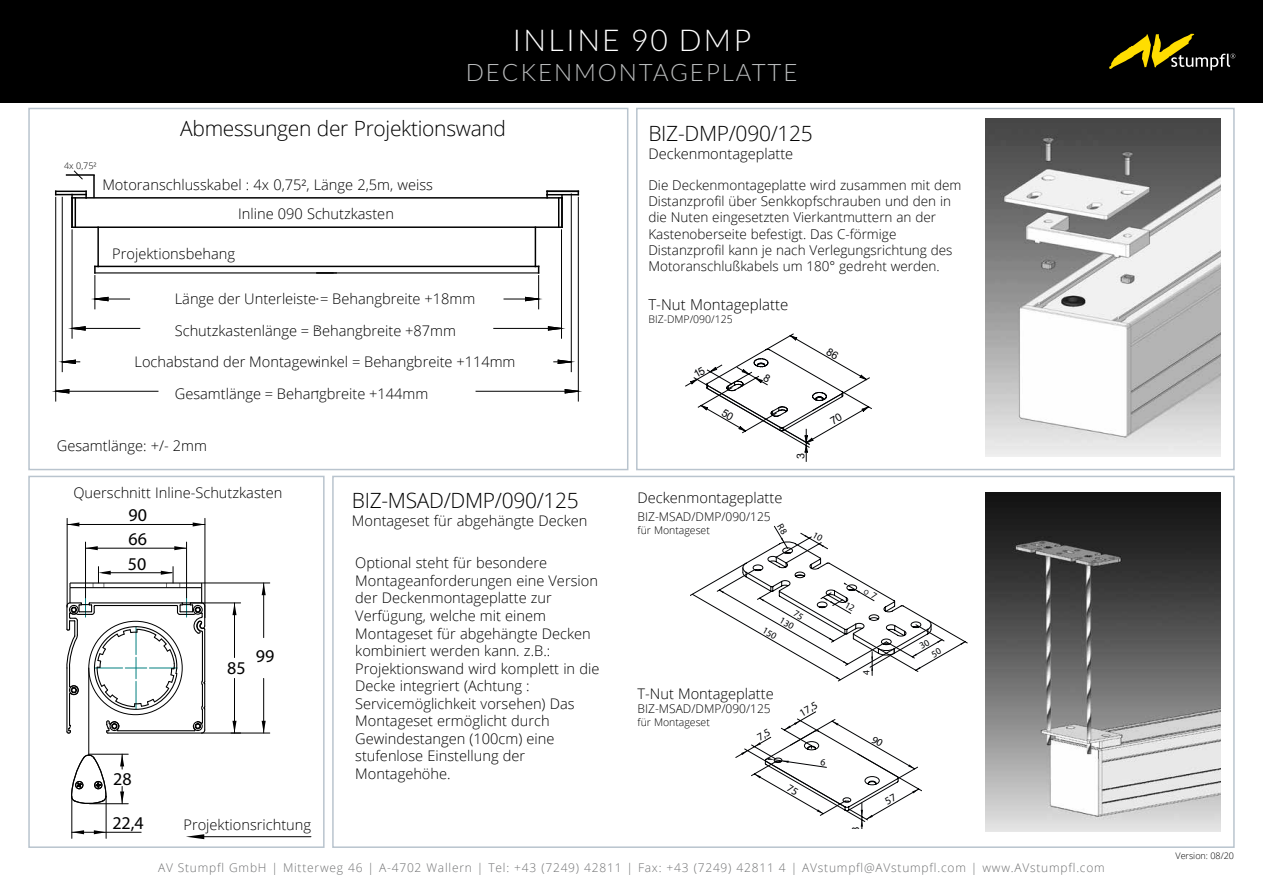
<style>
.page{position:relative;width:1263px;height:893px;background:#fff}
.page>*{position:absolute;margin:0;border:0;box-sizing:border-box;transform-origin:0 0}
.t1{font:300 30px "Lato";letter-spacing:.075em;color:#fff}
.t2{font:300 24px "Lato";letter-spacing:.075em;color:#bbbdbe}
.t3{font:300 21px "Open Sans";letter-spacing:-.015em;color:#000}
.t4{font:18px/23.7px "Myriad Pro";color:#000}
.t5{font:300 15px "Open Sans";color:#000}
.t6{font:300 14.55px/17.5px "Open Sans";color:#000}
.t7{font:300 13.5px/16.2px "Open Sans";color:#000}
.t8{font:300 12px "Open Sans";letter-spacing:.065em;color:#707172}
.t9{font:300 12px "Open Sans";color:#000}
.t10{font:10.8px "Myriad Pro";color:#000204}
.t11{font:10.8px "Arial";color:#000204}
.t12{font:300 10.5px "Open Sans";color:#000}
.t13{font:300 10.05px "Open Sans";color:#000}
.t14{font:9.45px/13px "Myriad Pro";color:#000204}
.t15{font:300 9px "Open Sans";color:#000}
</style>
<div class="page">
<div style="left:0;top:0;width:1263px;height:103px;background:#000"></div>
<hr style="left:547px;top:194px;width:31px;height:1px;background:#000">
<hr style="left:72px;top:197px;width:490px;height:2px;background:#000">
<hr style="left:72px;top:226px;width:490px;height:2px;background:#000">
<hr style="left:97px;top:227px;width:2px;height:39px;background:#000">
<hr style="left:98px;top:266px;width:437px;height:1px;background:#000">
<hr style="left:535px;top:227px;width:1px;height:39px;background:#000">
<svg style="left:94px;top:266px;width:4px;height:7px"></svg>
<hr style="left:95px;top:272px;width:444px;height:1px;background:#000">
<svg style="left:535px;top:266px;width:4px;height:7px"></svg>
<hr style="left:95px;top:276px;width:1px;height:33px;background:#000">
<hr style="left:538px;top:276px;width:1px;height:33px;background:#000">
<hr style="left:95px;top:299px;width:35px;height:1px;background:#000">
<hr style="left:504px;top:299px;width:35px;height:1px;background:#000">
<svg style="left:94px;top:297px;width:15px;height:4px"></svg>
<svg style="left:525px;top:297px;width:14px;height:4px"></svg>
<hr style="left:72px;top:230px;width:1px;height:108px;background:#000">
<hr style="left:561px;top:230px;width:1px;height:108px;background:#000">
<hr style="left:72px;top:328px;width:68px;height:1px;background:#000">
<hr style="left:494px;top:328px;width:67px;height:1px;background:#000">
<svg style="left:71px;top:326px;width:15px;height:5px"></svg>
<svg style="left:548px;top:326px;width:13px;height:5px"></svg>
<hr style="left:62px;top:197px;width:1px;height:175px;background:#000">
<hr style="left:571px;top:194px;width:1px;height:178px;background:#000">
<svg style="left:61px;top:359px;width:19px;height:5px"></svg>
<svg style="left:554px;top:359px;width:18px;height:5px"></svg>
<svg style="left:317px;top:272px;width:19px;height:1px"></svg>
<hr style="left:578px;top:197px;width:1px;height:204px;background:#000">
<hr style="left:55px;top:197px;width:1px;height:204px;background:#000">
<hr style="left:476px;top:391px;width:102px;height:1px;background:#000">
<hr style="left:56px;top:391px;width:102px;height:1px;background:#000">
<svg style="left:564px;top:389px;width:15px;height:5px"></svg>
<svg style="left:55px;top:389px;width:15px;height:5px"></svg>
<hr style="left:56px;top:194px;width:30px;height:1px;background:#000">
<svg style="left:71px;top:195px;width:5px;height:32px"></svg>
<hr style="left:56px;top:191px;width:30px;height:1px;background:#000">
<hr style="left:547px;top:191px;width:31px;height:1px;background:#000">
<svg style="left:558px;top:195px;width:5px;height:32px"></svg>
<div style="left:636px;top:108px;width:599px;height:362px;border:2px solid #b9c4ce"></div>
<div style="left:28px;top:476px;width:297px;height:372px;border:2px solid #b9c4ce"></div>
<div style="left:28px;top:108px;width:600px;height:362px;border:2px solid #b9c4ce"></div>
<img style="left:985px;top:492px;width:236px;height:339px">
<svg style="left:232px;top:721px;width:5px;height:12px"></svg>
<svg style="left:232px;top:606px;width:5px;height:9px"></svg>
<hr style="left:202px;top:733px;width:39px;height:1px;background:#000">
<hr style="left:182px;top:603px;width:59px;height:1px;background:#000">
<hr style="left:234px;top:678px;width:1px;height:55px;background:#000">
<hr style="left:234px;top:603px;width:1px;height:55px;background:#000">
<svg style="left:70px;top:522px;width:9px;height:4px"></svg>
<svg style="left:193px;top:522px;width:12px;height:4px"></svg>
<hr style="left:67px;top:518px;width:1px;height:89px;background:#000">
<hr style="left:205px;top:518px;width:1px;height:100px;background:#000">
<hr style="left:67px;top:524px;width:138px;height:1px;background:#000">
<svg style="left:86px;top:546px;width:12px;height:4px"></svg>
<svg style="left:174px;top:546px;width:12px;height:4px"></svg>
<hr style="left:85px;top:542px;width:1px;height:56px;background:#000">
<hr style="left:186px;top:542px;width:1px;height:56px;background:#000">
<hr style="left:86px;top:548px;width:101px;height:1px;background:#000">
<svg style="left:71px;top:754px;width:36px;height:50px"></svg>
<div style="left:94px;top:781px;width:8px;height:8px;border:1px solid #000;border-radius:50%"></div>
<div style="left:75px;top:781px;width:8px;height:8px;border:1px solid #000;border-radius:50%"></div>
<svg style="left:73px;top:830px;width:11px;height:4px"></svg>
<svg style="left:94px;top:830px;width:12px;height:4px"></svg>
<hr style="left:72px;top:796px;width:1px;height:42px;background:#000">
<hr style="left:106px;top:796px;width:1px;height:42px;background:#000">
<hr style="left:72px;top:832px;width:69px;height:1px;background:#000">
<hr style="left:89px;top:803px;width:39px;height:1px;background:#000">
<hr style="left:89px;top:754px;width:39px;height:1px;background:#000">
<svg style="left:120px;top:786px;width:4px;height:18px"></svg>
<svg style="left:120px;top:754px;width:4px;height:15px"></svg>
<hr style="left:88px;top:668px;width:1px;height:87px;background:#000">
<svg style="left:262px;top:721px;width:4px;height:12px"></svg>
<svg style="left:262px;top:584px;width:4px;height:11px"></svg>
<hr style="left:231px;top:733px;width:39px;height:1px;background:#000">
<hr style="left:202px;top:583px;width:68px;height:1px;background:#000">
<hr style="left:263px;top:678px;width:1px;height:55px;background:#000">
<hr style="left:263px;top:583px;width:1px;height:55px;background:#000">
<svg style="left:66px;top:567px;width:140px;height:169px"></svg>
<hr style="left:103px;top:572px;width:69px;height:1px;background:#000">
<img style="left:985px;top:119px;width:236px;height:338px">
<div style="left:332px;top:476px;width:903px;height:372px;border:2px solid #b9c4ce"></div>
<hr style="left:93px;top:175px;width:2px;height:23px;background:#000">
<hr style="left:66px;top:174px;width:29px;height:2px;background:#000">
<svg style="left:73px;top:170px;width:10px;height:10px"></svg>
<svg style="left:186px;top:834px;width:18px;height:5px"></svg>
<hr style="left:198px;top:836px;width:113px;height:1px;background:#000">
<svg style="left:1109px;top:34px;width:126px;height:36px"></svg>
<svg style="left:685px;top:333px;width:187px;height:129px"></svg>
<svg style="left:690px;top:525px;width:277px;height:156px"></svg>
<svg style="left:736px;top:711px;width:186px;height:118px"></svg>
<h1 class="t1" style="left:512px;top:24px;width:240px">INLINE 90 DMP</h1>
<h2 class="t2" style="left:466px;top:59px;width:333px">DECKENMONTAGEPLATTE</h2>
<h3 class="t3" style="left:180px;top:114px;width:327px">Abmessungen der Projektionswand</h3>
<p class="t6" style="left:102px;top:176px;width:332px">Motoranschlusskabel : 4x 0,75², Länge 2,5m, weiss</p>
<p class="t15" style="left:64px;top:160px;width:34px">4x 0,75²</p>
<p class="t6" style="left:238px;top:205px;width:157px">Inline 090 Schutzkasten</p>
<p class="t6" style="left:112px;top:244px;width:124px">Projektionsbehang</p>
<p class="t6" style="left:175px;top:290px;width:302px">Länge der Unterleiste = Behangbreite +18mm</p>
<p class="t6" style="left:175px;top:321px;width:283px">Schutzkastenlänge = Behangbreite +87mm</p>
<p class="t6" style="left:135px;top:353px;width:382px">Lochabstand der Montagewinkel = Behangbreite +114mm</p>
<p class="t6" style="left:175px;top:384px;width:255px">Gesamtlänge = Behangbreite +144mm</p>
<p class="t6" style="left:57px;top:436px;width:152px">Gesamtlänge: +/- 2mm</p>
<p class="t6" style="left:73px;top:483px;width:210px">Querschnitt Inline-Schutzkasten</p>
<p class="t4" style="left:129px;top:503px;width:20px">90<br>66</p>
<p class="t4" style="left:128px;top:551px;width:20px">50</p>
<p class="t4" style="left:227px;top:656px;width:20px">85</p>
<p class="t4" style="left:256px;top:644px;width:20px">99</p>
<p class="t4" style="left:113px;top:767px;width:20px">28</p>
<p class="t4" style="left:112px;top:811px;width:33px">22,4</p>
<p class="t6" style="left:183px;top:815px;width:129px">Projektionsrichtung</p>
<h3 class="t3" style="left:352px;top:486px;width:228px">BIZ-MSAD/DMP/090/125</h3>
<p class="t6" style="left:352px;top:511px;width:237px">Montageset für abgehängte Decken</p>
<p class="t6" style="left:355px;top:554px;width:246px">Optional steht für besondere<br>Montageanforderungen eine Version der Deckenmontageplatte zur<br>Verfügung, welche mit einem<br>Montageset für abgehängte Decken kombiniert werden kann. z.B.:<br>Projektionswand wird komplett in die<br>Decke integriert (Achtung :<br>Servicemöglichkeit vorsehen) Das<br>Montageset ermöglicht durch<br>Gewindestangen (100cm) eine stufenlose Einstellung der<br>Montagehöhe.</p>
<h3 class="t3" style="left:648px;top:119px;width:166px">BIZ-DMP/090/125</h3>
<p class="t6" style="left:648px;top:144px;width:146px">Deckenmontageplatte</p>
<p class="t7" style="left:648px;top:177px;width:314px">Die Deckenmontageplatte wird zusammen mit dem Distanzprofil über Senkkopfschrauben und den in die Nuten eingesetzten Vierkantmuttern an der Kastenoberseite befestigt. Das C-förmige Distanzprofil kann je nach Verlegungsrichtung des Motoranschlußkabels um 180° gedreht werden.</p>
<p class="t5" style="left:648px;top:295px;width:141px">T-Nut Montageplatte</p>
<p class="t12" style="left:648px;top:312px;width:86px">BIZ-DMP/090/125</p>
<p class="t13" style="left:683px;top:304px;width:82px">BIZ-DMP/090/125</p>
<p class="t6" style="left:637px;top:489px;width:146px">Deckenmontageplatte</p>
<p class="t9" style="left:637px;top:508px;width:135px">BIZ-MSAD/DMP/090/125</p>
<p class="t12" style="left:637px;top:522px;width:74px">für Montageset</p>
<p class="t11" style="left:793px;top:459px;width:7px;rotate:-90deg">3</p>
<p class="t14" style="left:790px;top:602px;width:20px;text-indent:8px;rotate:30deg">75<br>130</p>
<p class="t6" style="left:637px;top:684px;width:138px">T-Nut Montageplatte</p>
<p class="t9" style="left:637px;top:700px;width:135px">BIZ-MSAD/DMP/090/125</p>
<p class="t12" style="left:637px;top:715px;width:74px">für Montageset</p>
<p class="t10" style="left:797px;top:708px;width:20px;rotate:-30deg">17,5</p>
<p class="t14" style="left:859px;top:675px;width:6px;rotate:-90deg">4</p>
<p class="t10" style="left:849px;top:831px;width:7px;rotate:-90deg">3</p>
<p class="t14" style="left:922px;top:637px;width:11px;text-indent:-6px;rotate:-30deg">30<br>50</p>
<p class="t8" style="left:158px;top:859px;width:948px">AV Stumpfl GmbH | Mitterweg 46 | A-4702 Wallern | Tel: +43 (7249) 42811 | Fax: +43 (7249) 42811 4 | AVstumpfl@AVstumpfl.com | www.AVstumpfl.com</p>
<p class="t15" style="left:1175px;top:850px;width:60px">Version: 08/20</p>
</div>
